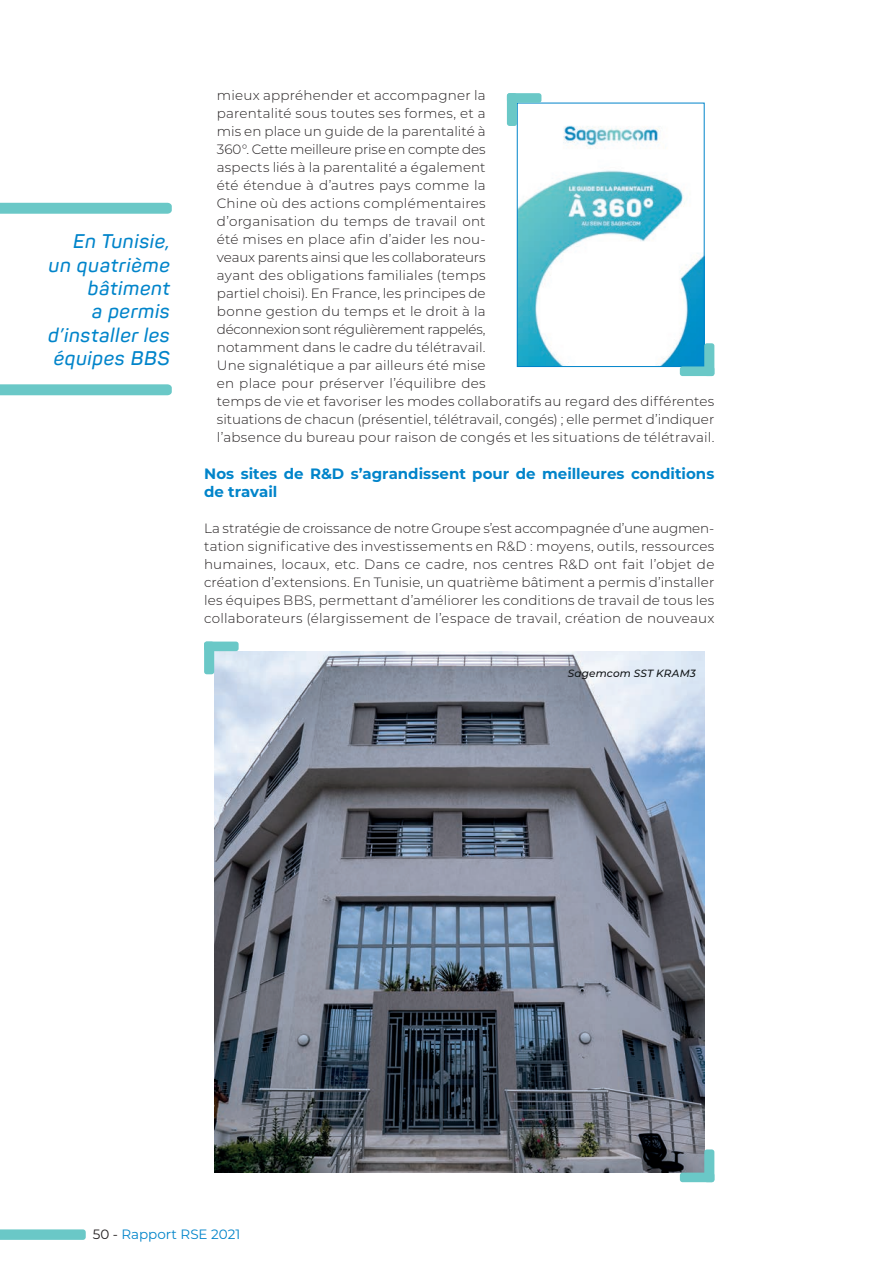
<style>
.page{position:relative;width:893px;height:1263px;background:#fff}
.page>*{position:absolute;margin:0;border:0;box-sizing:border-box;transform-origin:0 0}
.Mise_en_exergue{font:italic 600 19.5px/23.4px "Panton";letter-spacing:.02em;color:#0084ca;text-align:right}
.Titre_paragraphe{font:700 15px/18px "Montserrat";color:#0084ca}
.texte_courant{font:300 13.5px/18px "Montserrat";letter-spacing:.01em;color:#231f20}
.t1{font:13.5px "Montserrat";color:#0084ca}
.Légende{font:italic 500 10.5px "Montserrat";letter-spacing:.015em;color:#111517}
.s1{color:#231f20}
</style>
<div class="page">
<img style="left:519px;top:125px;width:183px;height:240px">
<div style="left:517px;top:103px;width:187px;height:264px;border:1px solid #0084ca"></div>
<svg style="left:0;top:1229px;width:86px;height:11px"></svg>
<img style="left:214px;top:651px;width:490px;height:521px">
<svg style="left:0;top:384px;width:172px;height:11px;background:#6fc9c8"></svg>
<svg style="left:0;top:203px;width:172px;height:11px;background:#6ec9c8"></svg>
<div style="left:204px;top:641px;width:35px;height:10px;background:#6ac8c7;border-radius:3px"></div>
<div style="left:204px;top:641px;width:10px;height:33px;background:#6ac8c7;border-radius:3px"></div>
<div style="left:680px;top:1172px;width:34px;height:10px;background:#6ac8c7;border-radius:3px"></div>
<div style="left:704px;top:1149px;width:10px;height:33px;background:#6ac8c7;border-radius:3px"></div>
<div style="left:507px;top:93px;width:34px;height:10px;background:#6ac8c7;border-radius:3px"></div>
<div style="left:507px;top:93px;width:10px;height:33px;background:#6ac8c7;border-radius:3px"></div>
<div style="left:680px;top:366px;width:34px;height:10px;background:#6ac8c7;border-radius:3px"></div>
<div style="left:704px;top:343px;width:10px;height:33px;background:#6ac8c7;border-radius:3px"></div>
<p class="Mise_en_exergue" style="left:48px;top:229px;width:123px">En Tunisie, un quatrième bâtiment<br>a permis d’installer les équipes BBS</p>
<p class="texte_courant" style="left:217px;top:86px;width:499px">mieux appréhender et accompagner la<br>parentalité sous toutes ses formes, et a<br>mis en place un guide de la parentalité à<br>360°. Cette meilleure prise en compte des<br>aspects liés à la parentalité a également<br>été étendue à d’autres pays comme la<br>Chine où des actions complémentaires<br>d’organisation du temps de travail ont<br>été mises en place afin d’aider les nou-<br>veaux parents ainsi que les collaborateurs<br>ayant des obligations familiales (temps<br>partiel choisi). En France, les principes de<br>bonne gestion du temps et le droit à la<br>déconnexion sont régulièrement rappelés,<br>notamment dans le cadre du télétravail.<br>Une signalétique a par ailleurs été mise<br>en place pour préserver l’équilibre des<br>temps de vie et favoriser les modes collaboratifs au regard des différentes situations de chacun (présentiel, télétravail, congés) ; elle permet d’indiquer l’absence du bureau pour raison de congés et les situations de télétravail.</p>
<p class="Titre_paragraphe" style="left:204px;top:463px;width:512px">Nos sites de R&amp;D s’agrandissent pour de meilleures conditions de travail</p>
<p class="texte_courant" style="left:204px;top:518px;width:512px;text-align:justify">La stratégie de croissance de notre Groupe s’est accompagnée d’une augmen&shy;tation significative des investissements en R&amp;D : moyens, outils, ressources humaines, locaux, etc. Dans ce cadre, nos centres R&amp;D ont fait l’objet de création d’extensions. En Tunisie, un quatrième bâtiment a permis d’installer les équipes BBS, permettant d’améliorer les conditions de travail de tous les collaborateurs (élargissement de l’espace de travail, création de nouveaux</p>
<p class="Légende" style="left:568px;top:665px;width:130px">Sagemcom SST KRAM3</p>
<p class="t1" style="left:93px;top:1225px;width:149px"><span class="s1">50 -</span> Rapport RSE 2021</p>
</div>
